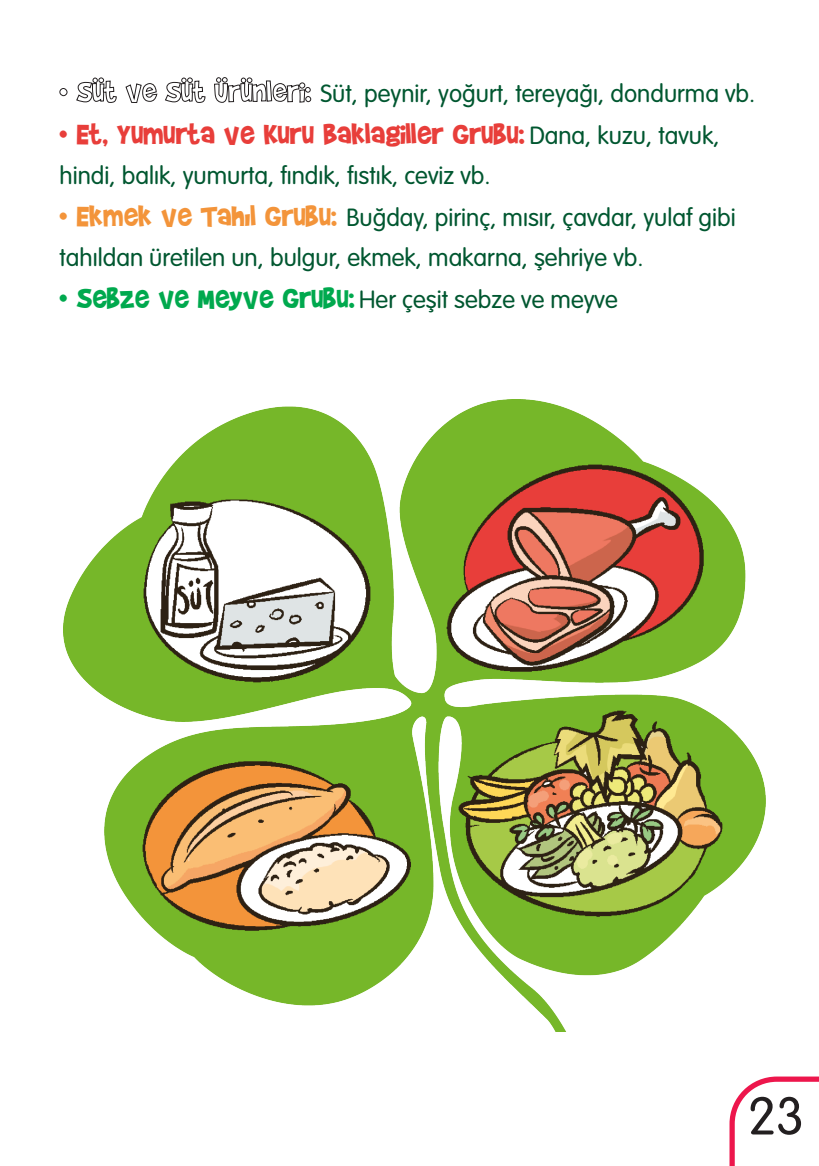
<style>
.page{position:relative;width:819px;height:1166px;background:#fff}
.page>*{position:absolute;margin:0;border:0;box-sizing:border-box;transform-origin:0 0}
.t1{font:300 52.5px "VAG Rounded Std";color:#231f20}
.t2{font:33.25px "Brady Bunch Remastered";color:#e83e3a}
.t3{font:300 24.5px/40.2px "VAG Rounded Std";color:#005730}
.s1{font-family:"Brady Bunch Remastered";font-weight:400;font-size:33.25px;color:#fff}
.s2{font-family:"VAG Rounded Std";font-weight:300;font-size:24.5px;color:#005730}
.s3{font-family:"Brady Bunch Remastered";font-weight:400;font-size:33.25px;color:#f3943a}
.s4{font-family:"Brady Bunch Remastered";font-weight:400;font-size:33.25px;color:#00a94e}
</style>
<div class="page">
<svg style="left:729px;top:1076px;width:90px;height:90px"></svg>
<img style="left:63px;top:400px;width:702px;height:631px">
<p class="t3" style="left:60px;top:74px;width:697px"><span class="s1">• Süt ve Süt Ürünleri:</span> Süt, peynir, yoğurt, tereyağı, dondurma vb.</p>
<h2 class="t2" style="left:60px;top:116px;width:661px">• Et, Yumurta ve Kuru Baklagiller Grubu: <span class="s2">Dana, kuzu, tavuk,</span></h2>
<p class="t3" style="left:60px;top:156px;width:432px">hindi, balık, yumurta, fındık, fıstık, ceviz vb.</p>
<p class="t3" style="left:60px;top:198px;width:677px"><span class="s3">• Ekmek ve Tahıl Grubu:</span> Buğday, pirinç, mısır, çavdar, yulaf gibi tahıldan üretilen un, bulgur, ekmek, makarna, şehriye vb.</p>
<p class="t3" style="left:60px;top:280px;width:559px"><span class="s4">• Sebze ve Meyve Grubu:</span> Her çeşit sebze ve meyve</p>
<h1 class="t1" style="left:747px;top:1086px;width:58px">23</h1>
</div>
